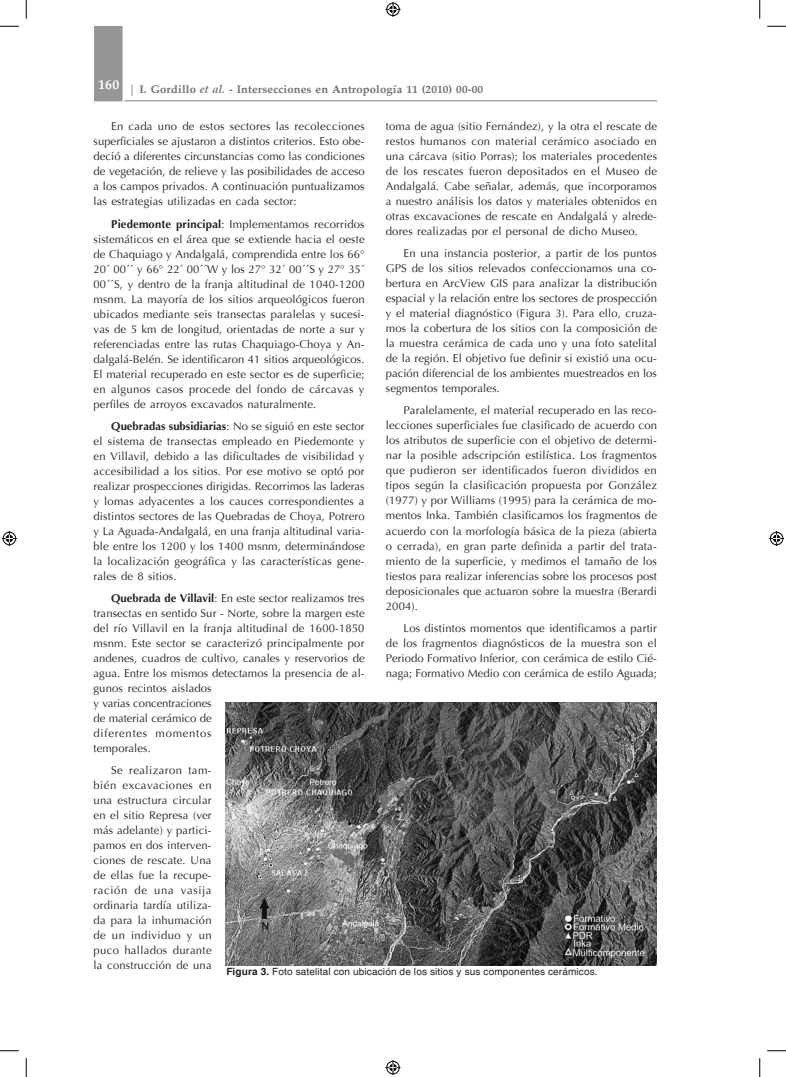
<style>
.page{position:relative;width:786px;height:1077px;background:#fff}
.page>*{position:absolute;margin:0;border:0;box-sizing:border-box;transform-origin:0 0}
.t1{font:700 13.75px "Palatino";color:#fff}
.texto_comun{font:11.25px/15px "Optima";letter-spacing:.015em;color:#231f20;text-align:justify}
.t2{font:700 11.25px "Palatino";letter-spacing:.01em;color:#697176}
.Pie{font:10px "Helvetica";letter-spacing:.015em;color:#231f20}
.s1{font-weight:700}
.s2{color:#969696}
.s3{font-family:"Zapf Calligraphic 801 BT";font-style:italic}
</style>
<div class="page">
<hr style="left:124px;top:100px;width:533px;height:1px;background:#969696">
<div style="left:94px;top:26px;width:29px;height:75px;background:#969696"></div>
<img style="left:226px;top:702px;width:431px;height:263px">
<svg style="left:0;top:25px;width:19px;height:2px"></svg>
<svg style="left:767px;top:25px;width:19px;height:2px"></svg>
<svg style="left:0;top:1050px;width:19px;height:1px"></svg>
<svg style="left:767px;top:1050px;width:19px;height:1px"></svg>
<svg style="left:25px;top:0;width:2px;height:19px"></svg>
<svg style="left:25px;top:1058px;width:2px;height:19px"></svg>
<svg style="left:759px;top:0;width:1px;height:19px"></svg>
<svg style="left:759px;top:1058px;width:1px;height:19px"></svg>
<svg style="left:385px;top:2px;width:15px;height:15px"></svg>
<svg style="left:385px;top:1060px;width:15px;height:15px"></svg>
<svg style="left:2px;top:531px;width:15px;height:15px"></svg>
<svg style="left:769px;top:531px;width:15px;height:15px"></svg>
<p class="t1" style="left:98px;top:77px;width:22px">160</p>
<p class="texto_comun" style="left:94px;top:119px;width:273px;text-indent:18px">En cada uno de estos sectores las recolecciones superficiales se ajustaron a distintos criterios. Esto obe&shy;deció a diferentes circunstancias como las condiciones de vegetación, de relieve y las posibilidades de acceso a los campos privados. A continuación puntualizamos las estrategias utilizadas en cada sector:</p>
<p class="texto_comun" style="left:94px;top:216px;width:273px;text-indent:18px"><span class="s1">Piedemonte principal</span>: Implementamos recorridos sistemáticos en el área que se extiende hacia el oeste de Chaquiago y Andalgalá, comprendida entre los 66° 20´ 00´´ y 66° 22´ 00´´W y los 27° 32´ 00´´S y 27° 35´ 00´´S, y dentro de la franja altitudinal de 1040-1200 msnm. La mayoría de los sitios arqueológicos fueron ubicados mediante seis transectas paralelas y sucesi&shy;vas de 5 km de longitud, orientadas de norte a sur y referenciadas entre las rutas Chaquiago-Choya y An&shy;dalgalá-Belén. Se identificaron 41 sitios arqueológicos.<br>El material recuperado en este sector es de superficie; en algunos casos procede del fondo de cárcavas y perfiles de arroyos excavados naturalmente.</p>
<p class="texto_comun" style="left:94px;top:418px;width:273px;text-indent:18px"><span class="s1">Quebradas subsidiarias</span>: No se siguió en este sector el sistema de transectas empleado en Piedemonte y en Villavil, debido a las dificultades de visibilidad y accesibilidad a los sitios. Por ese motivo se optó por realizar prospecciones dirigidas. Recorrimos las laderas y lomas adyacentes a los cauces correspondientes a distintos sectores de las Quebradas de Choya, Potrero y La Aguada-Andalgalá, en una franja altitudinal varia&shy;ble entre los 1200 y los 1400 msnm, determinándose la localización geográfica y las características gene&shy;rales de 8 sitios.</p>
<p class="texto_comun" style="left:94px;top:590px;width:273px;text-align:left;text-indent:18px"><span class="s1">Quebrada de Villavil</span>: En este sector realizamos tres transectas en sentido Sur - Norte, sobre la margen este del río Villavil en la franja altitudinal de 1600-1850 msnm. Este sector se caracterizó principalmente por andenes, cuadros de cultivo, canales y reservorios de agua. Entre los mismos detectamos la presencia de al&shy;gunos recintos aislados<br>y varias concentraciones<br>de material cerámico de<br>diferentes momentos<br>temporales.</p>
<p class="texto_comun" style="left:94px;top:762px;width:120px;text-indent:18px">Se realizaron tam&shy;bién excavaciones en una estructura circular en el sitio Represa (ver más adelante) y partici&shy;pamos en dos interven&shy;ciones de rescate. Una de ellas fue la recupe&shy;ración de una vasija ordinaria tardía utiliza&shy;da para la inhumación de un individuo y un puco hallados durante la construcción de una</p>
<p class="t2" style="left:129px;top:83px;width:356px"><span class="s2">|</span> I. Gordillo <span class="s3">et al.</span> - Intersecciones en Antropología 11 (2010) 00-00</p>
<p class="texto_comun" style="left:386px;top:119px;width:273px">toma de agua (sitio Fernández), y la otra el rescate de restos humanos con material cerámico asociado en una cárcava (sitio Porras); los materiales procedentes de los rescates fueron depositados en el Museo de Andalgalá. Cabe señalar, además, que incorporamos a nuestro análisis los datos y materiales obtenidos en otras excavaciones de rescate en Andalgalá y alrede&shy;dores realizadas por el personal de dicho Museo.</p>
<p class="texto_comun" style="left:386px;top:246px;width:273px;text-indent:18px">En una instancia posterior, a partir de los puntos GPS de los sitios relevados confeccionamos una co&shy;bertura en ArcView GIS para analizar la distribución espacial y la relación entre los sectores de prospección y el material diagnóstico (Figura 3). Para ello, cruza&shy;mos la cobertura de los sitios con la composición de la muestra cerámica de cada uno y una foto satelital de la región. El objetivo fue definir si existió una ocu&shy;pación diferencial de los ambientes muestreados en los segmentos temporales.</p>
<p class="texto_comun" style="left:386px;top:403px;width:273px;text-indent:18px">Paralelamente, el material recuperado en las reco&shy;lecciones superficiales fue clasificado de acuerdo con los atributos de superficie con el objetivo de determi&shy;nar la posible adscripción estilística. Los fragmentos que pudieron ser identificados fueron divididos en tipos según la clasificación propuesta por González (1977) y por Williams (1995) para la cerámica de mo&shy;mentos Inka. También clasificamos los fragmentos de acuerdo con la morfología básica de la pieza (abierta o cerrada), en gran parte definida a partir del trata&shy;miento de la superficie, y medimos el tamaño de los tiestos para realizar inferencias sobre los procesos post deposicionales que actuaron sobre la muestra (Berardi 2004).</p>
<p class="texto_comun" style="left:386px;top:620px;width:273px;text-indent:18px">Los distintos momentos que identificamos a partir de los fragmentos diagnósticos de la muestra son el Periodo Formativo Inferior, con cerámica de estilo Cié&shy;naga; Formativo Medio con cerámica de estilo Aguada;</p>
<p class="Pie" style="left:226px;top:965px;width:373px"><span class="s1">Figura 3.</span> Foto satelital con ubicación de los sitios y sus componentes cerámicos.</p>
</div>
